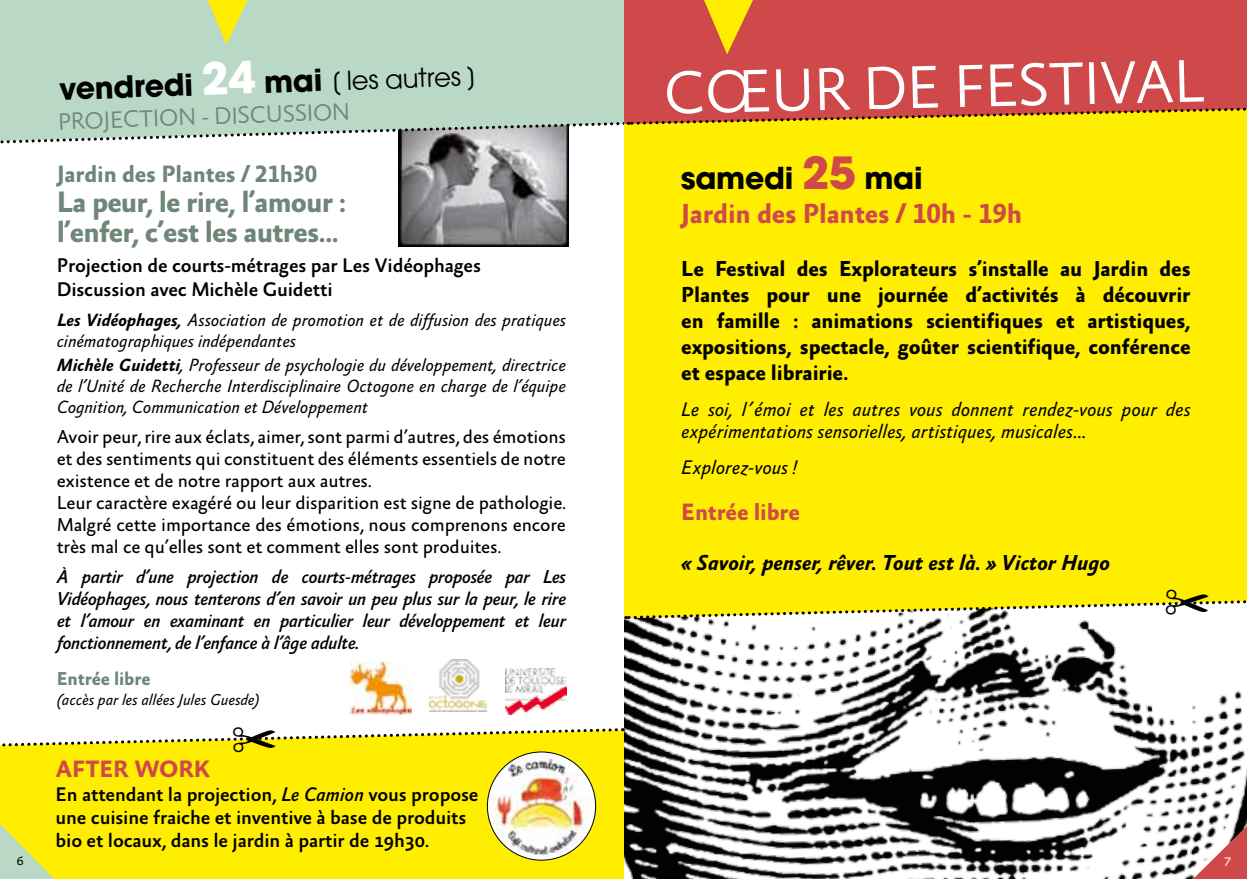
<style>
.page{position:relative;width:1248px;height:879px;background:#fff}
.page>*{position:absolute;margin:0;border:0;box-sizing:border-box;transform-origin:0 0}
.t1{font:61.2px "Absara Sans TF Light SC";color:#fff}
.t2{font:700 30px/30px "Absara Sans TF";letter-spacing:-.03em;color:#6e8779}
.t3{font:700 30px "Avant Garde";letter-spacing:-.01em;color:#000}
.t4{font:700 28px "Absara Sans TF";letter-spacing:-.01em;color:#cf494a}
.t5{font:700 24px "Absara Sans TF";letter-spacing:-.01em;color:#6e8779}
.t6{font:24px "Absara Sans TF Light SC";color:#6e8779}
.t7{font:700 24px "Absara Sans TF";letter-spacing:-.01em;color:#cf494a}
.t8{font:700 22px/26px "Absara Sans TF";letter-spacing:-.01em;color:#000;text-align:justify}
.t9{font:italic 700 22px "Absara Sans TF";letter-spacing:-.01em;color:#000}
.t10{font:500 20px/23px "Absara Sans";letter-spacing:-.01em;color:#000}
.t11{font:italic 20px/22px "Absara Sans";letter-spacing:-.005em;color:#000}
.t12{font:19px/22px "Absara Sans";letter-spacing:-.01em;color:#000}
.t13{font:italic 500 19px/22px "Absara Sans";letter-spacing:-.03em;color:#000;text-align:justify}
.t14{font:700 19px "Absara Sans TF";letter-spacing:-.01em;color:#6e8779}
.t15{font:italic 18px/21px "Absara Sans";letter-spacing:-.01em;color:#000}
.t16{font:italic 16px "Absara Sans";letter-spacing:-.01em;color:#000}
.t17{font:15px "Absara Sans TF Light SC";color:#000}
.t18{font:15px "Absara Sans TF Light SC";color:#fff}
.s1{font-size:44px;color:#fff}
.s2{font-weight:400;font-size:26px}
.s3{font-family:"Absara Sans TF";font-weight:700}
.s4{font-style:italic}
.s5{font-size:44px;color:#cf494a}
</style>
<div class="page">
<img style="left:398px;top:146px;width:170px;height:100px">
<div style="left:0;top:730px;width:624px;height:149px;background:#fe0"></div>
<img style="left:624px;top:618px;width:622px;height:261px">
<div style="left:0;top:1px;width:624px;height:104px;background:#b9d8c6"></div>
<svg style="left:0;top:824px;width:54px;height:55px;background:#dbe263"></svg>
<svg style="left:208px;top:1px;width:39px;height:43px;background:#dce262"></svg>
<div style="left:624px;top:146px;width:622px;height:472px;background:#fe0"></div>
<div style="left:624px;top:1px;width:622px;height:104px;background:#cf494a"></div>
<svg style="left:0;top:105px;width:1247px;height:41px;background:#d5c76d"></svg>
<svg style="left:704px;top:1px;width:49px;height:53px;background:#e69a25"></svg>
<svg style="left:1192px;top:825px;width:54px;height:54px"></svg>
<img style="left:350px;top:661px;width:62px;height:53px">
<img style="left:429px;top:659px;width:57px;height:53px">
<img style="left:506px;top:668px;width:60px;height:46px">
<img style="left:487px;top:752px;width:108px;height:108px;border-radius:54px">
<svg style="left:0;top:728px;width:623px;height:24px"></svg>
<svg style="left:625px;top:589px;width:622px;height:31px"></svg>
<p class="t17" style="left:17px;top:852px;width:9px">6</p>
<h2 class="t3" style="left:58px;top:69px;width:419px;rotate:-2deg">vendredi <span class="s1">24</span> mai <span class="s2">[ les autres ]</span></h2>
<p class="t6" style="left:58px;top:109px;width:294px;rotate:-2deg">PROJECTION - DISCUSSION</p>
<p class="t5" style="left:57px;top:162px;width:262px">Jardin des Plantes / 21h30</p>
<h2 class="t2" style="left:57px;top:189px;width:291px">La peur, le rire, l’amour : l’enfer, c’est les autres...</h2>
<p class="t10" style="left:57px;top:254px;width:426px;line-height:24px">Projection de courts-métrages par Les Vidéophages<br>Discussion avec Michèle Guidetti</p>
<p class="t15" style="left:57px;top:310px;width:511px"><span class="s3">Les Vidéophages,</span> Association de promotion et de diffusion des pratiques cinématographiques indépendantes</p>
<p class="t15" style="left:57px;top:355px;width:511px;text-align:justify"><span class="s3">Michèle Guidetti</span>, Professeur de psychologie du développement, directrice de l’Unité de Recherche Interdisciplinaire Octogone en charge de l’équipe Cognition, Communication et Développement</p>
<p class="t12" style="left:57px;top:427px;width:511px">Avoir peur, rire aux éclats, aimer, sont parmi d’autres, des émotions et des sentiments qui constituent des éléments essentiels de notre existence et de notre rapport aux autres.<br>Leur caractère exagéré ou leur disparition est signe de pathologie.<br>Malgré cette importance des émotions, nous comprenons encore très mal ce qu’elles sont et comment elles sont produites.</p>
<p class="t13" style="left:57px;top:567px;width:511px">À partir d’une projection de courts-métrages proposée par Les Vidéophages, nous tenterons d’en savoir un peu plus sur la peur, le rire et l’amour en examinant en particulier leur développement et leur fonctionnement, de l’enfance à l’âge adulte.</p>
<p class="t14" style="left:57px;top:669px;width:95px">Entrée libre</p>
<p class="t16" style="left:57px;top:691px;width:205px">(accès par les allées Jules Guesde)</p>
<p class="t7" style="left:56px;top:756px;width:156px">AFTER WORK</p>
<p class="t10" style="left:56px;top:783px;width:424px">En attendant la projection, <span class="s4">Le Camion</span> vous propose une cuisine fraiche et inventive à base de produits bio et locaux, dans le jardin à partir de 19h30.</p>
<h1 class="t1" style="left:663px;top:60px;width:543px;rotate:-1deg">CŒUR DE FESTIVAL</h1>
<h2 class="t3" style="left:680px;top:159px;width:243px">samedi <span class="s5">25</span> mai</h2>
<h3 class="t4" style="left:680px;top:199px;width:343px">Jardin des Plantes / 10h - 19h</h3>
<p class="t8" style="left:681px;top:257px;width:511px">Le Festival des Explorateurs s’installe au Jardin des Plantes pour une journée d’activités à découvrir en famille : animations scientifiques et artistiques, expositions, spectacle, goûter scientifique, conférence et espace librairie.</p>
<p class="t11" style="left:681px;top:399px;width:511px">Le soi, l’émoi et les autres vous donnent rendez-vous pour des expérimentations sensorielles, artistiques, musicales...</p>
<p class="t11" style="left:681px;top:457px;width:118px">Explorez-vous !</p>
<p class="t7" style="left:681px;top:500px;width:120px">Entrée libre</p>
<p class="t9" style="left:681px;top:551px;width:430px">« Savoir, penser, rêver. Tout est là. » Victor Hugo</p>
<p class="t18" style="left:1223px;top:852px;width:9px">7</p>
</div>
